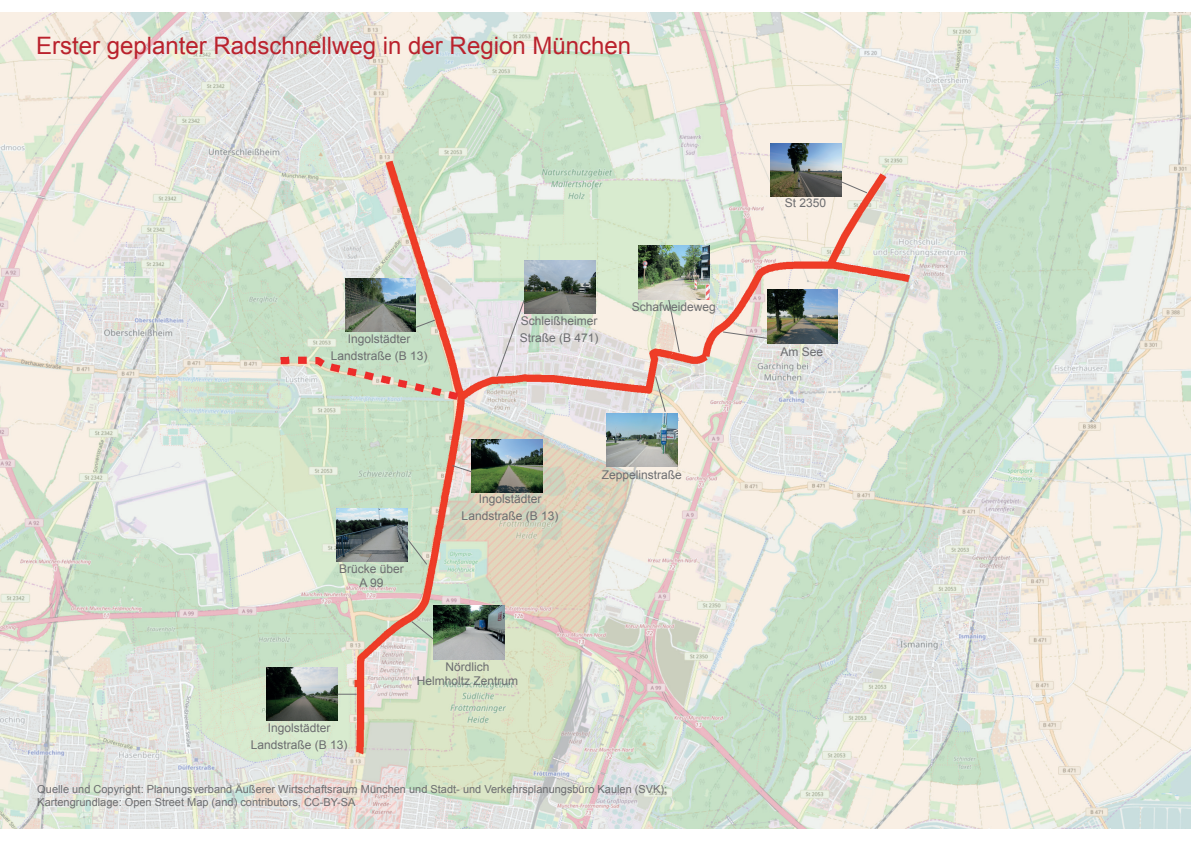
<style>
.page{position:relative;width:1191px;height:842px;background:#fff}
.page>*{position:absolute;margin:0;border:0;box-sizing:border-box;transform-origin:0 0}
.t1{font:24px "Arial";color:#ba222d}
.t2{font:12px/16.8px "Arial";color:#6c6d70;text-align:center}
.t3{font:11px/13.2px "Arial";color:#6c6d70}
</style>
<div class="page">
<img style="left:0;top:12px;width:1191px;height:816px">
<img style="left:267px;top:668px;width:71px;height:53px">
<img style="left:433px;top:606px;width:71px;height:53px">
<svg style="left:410px;top:620px;width:25px;height:20px"></svg>
<svg style="left:338px;top:694px;width:19px;height:1px"></svg>
<img style="left:337px;top:509px;width:71px;height:53px">
<svg style="left:406px;top:538px;width:22px;height:28px"></svg>
<img style="left:472px;top:439px;width:71px;height:53px">
<svg style="left:451px;top:464px;width:22px;height:9px"></svg>
<img style="left:607px;top:413px;width:70px;height:54px">
<svg style="left:654px;top:375px;width:12px;height:38px"></svg>
<img style="left:345px;top:279px;width:71px;height:53px">
<svg style="left:415px;top:319px;width:21px;height:10px"></svg>
<img style="left:524px;top:260px;width:71px;height:53px">
<svg style="left:667px;top:299px;width:13px;height:54px"></svg>
<svg style="left:495px;top:299px;width:30px;height:79px;background:#e1d8db"></svg>
<img style="left:638px;top:246px;width:71px;height:53px">
<img style="left:767px;top:290px;width:71px;height:53px">
<svg style="left:722px;top:331px;width:46px;height:8px"></svg>
<img style="left:770px;top:143px;width:71px;height:53px">
<svg style="left:837px;top:179px;width:31px;height:15px"></svg>
<h1 class="t1" style="left:36px;top:30px;width:596px">Erster geplanter Radschnellweg in der Region München</h1>
<p class="t2" style="left:331px;top:330px;width:98px">Ingolstädter<br>Landstraße (B 13)</p>
<p class="t2" style="left:520px;top:313px;width:80px;text-align:left">Schleißheimer<br>Straße (B 471)</p>
<p class="t2" style="left:632px;top:299px;width:86px">Schafweideweg</p>
<p class="t2" style="left:339px;top:562px;width:66px;line-height:14.4px">Brücke über<br>A 99</p>
<p class="t2" style="left:461px;top:490px;width:98px">Ingolstädter<br>Landstraße (B 13)</p>
<p class="t2" style="left:602px;top:466px;width:82px">Zeppelinstraße</p>
<p class="t2" style="left:251px;top:720px;width:98px">Ingolstädter<br>Landstraße (B 13)</p>
<p class="t2" style="left:417px;top:660px;width:103px;line-height:14.4px">Nördlich<br>Helmholtz Zentrum</p>
<p class="t3" style="left:37px;top:782px;width:631px">Quelle und Copyright: Planungsverband Äußerer Wirtschaftsraum München und Stadt- und Verkehrsplanungsbüro Kaulen (SVK);<br>Kartengrundlage: Open Street Map (and) contributors, CC-BY-SA</p>
<p class="t2" style="left:784px;top:195px;width:43px">St 2350</p>
<p class="t2" style="left:780px;top:343px;width:44px">Am See</p>
</div>
